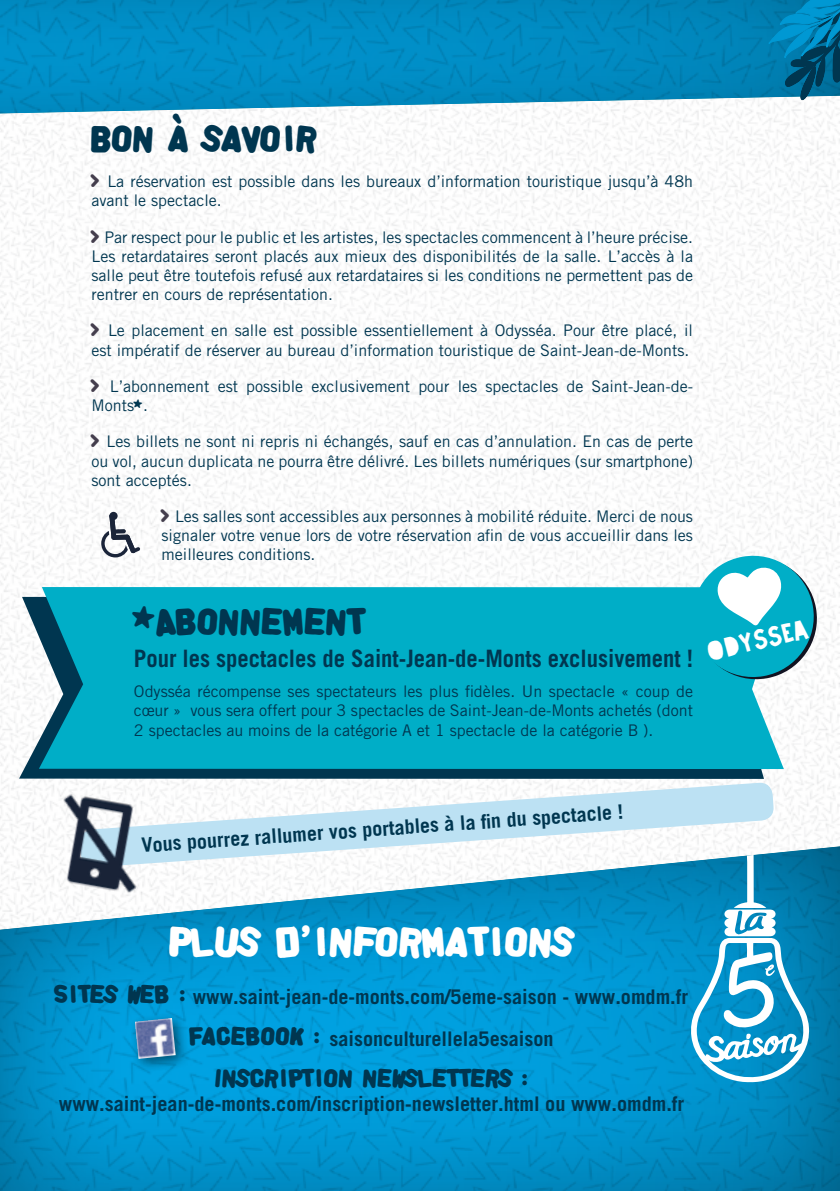
<style>
.page{position:relative;width:840px;height:1191px;background:#fff}
.page>*{position:absolute;margin:0;border:0;box-sizing:border-box;transform-origin:0 0}
.t1{font:40.4px "Alpha Fridge Magnets All Cap";letter-spacing:.03em;color:#fff}
.t2{font:36px "Alpha Fridge Magnets All Cap";letter-spacing:.03em;color:#003650}
.t3{font:25.8px "Paperland";color:#fff}
.t4{font:24.6px "Alpha Fridge Magnets All Cap";letter-spacing:.03em;color:#003650}
.t5{font:700 24px "Trade Gothic LT";color:#003650;scale:.94 1}
.t6{font:700 20.2px/42.2px "Trade Gothic LT";color:#003650;text-align:center}
.t7{font:700 20px "Trade Gothic LT";color:#003650}
.t8{font:16px/19.2px "Trade Gothic LT";color:#003650;text-align:justify}
.s1{font-family:"Alpha Fridge Magnets All Cap";color:#443e4d}
.s2{font-family:"Alpha Fridge Magnets All Cap";font-size:14px}
.s3{font-family:"Alpha Fridge Magnets All Cap";font-weight:400;font-size:24.6px}
</style>
<div class="page">
<img style="left:0;top:133px;width:839px;height:709px">
<svg style="left:101px;top:513px;width:39px;height:44px"></svg>
<svg style="left:79px;top:782px;width:695px;height:60px;fill:#bce1f3"></svg>
<img style="left:44px;top:785px;width:115px;height:57px">
<svg style="left:19px;top:597px;width:744px;height:182px;fill:#003650"></svg>
<div style="left:39px;top:587px;width:744px;height:182px;background:#00aec7"></div>
<div style="left:0;top:842px;width:839px;height:349px;background:#000;opacity:.4"></div>
<div style="left:128px;top:1011px;width:62px;height:62px;background:#000;opacity:.5"></div>
<img style="left:135px;top:1018px;width:41px;height:41px">
<svg style="left:689px;top:855px;width:120px;height:227px"></svg>
<svg style="left:687px;top:551px;width:134px;height:133px"></svg>
<div style="left:0;top:0;width:839px;height:133px;background:#000;opacity:.4"></div>
<svg style="left:767px;top:0;width:72px;height:133px"></svg>
<h2 class="t2" style="left:91px;top:113px;width:226px">BON À SAVOIR</h2>
<p class="t8" style="left:91px;top:172px;width:602px"><span class="s1">&gt;</span> La réservation est possible dans les bureaux d’information touristique jusqu’à 48h avant le spectacle.</p>
<p class="t8" style="left:91px;top:227px;width:602px"><span class="s1">&gt;</span> Par respect pour le public et les artistes, les spectacles commencent à l’heure précise.<br>Les retardataires seront placés aux mieux des disponibilités de la salle. L’accès à la salle peut être toutefois refusé aux retardataires si les conditions ne permettent pas de rentrer en cours de représentation.</p>
<p class="t8" style="left:91px;top:321px;width:602px"><span class="s1">&gt;</span> Le placement en salle est possible essentiellement à Odysséa. Pour être placé, il est impératif de réserver au bureau d’information touristique de Saint-Jean-de-Monts.</p>
<p class="t8" style="left:91px;top:376px;width:602px"><span class="s1">&gt;</span> L’abonnement est possible exclusivement pour les spectacles de Saint-Jean-de-<br>Monts<span class="s2">*</span>.</p>
<p class="t8" style="left:91px;top:432px;width:602px"><span class="s1">&gt;</span> Les billets ne sont ni repris ni échangés, sauf en cas d’annulation. En cas de perte ou vol, aucun duplicata ne pourra être délivré. Les billets numériques (sur smartphone) sont acceptés.</p>
<p class="t8" style="left:161px;top:506px;width:532px"><span class="s1">&gt;</span> Les salles sont accessibles aux personnes à mobilité réduite. Merci de nous signaler votre venue lors de votre réservation afin de vous accueillir dans les meilleures conditions.</p>
<h2 class="t2" style="left:134px;top:597px;width:232px">*ABONNEMENT</h2>
<h3 class="t5" style="left:134px;top:643px;width:596px">Pour les spectacles de Saint-Jean-de-Monts exclusivement !</h3>
<p class="t8" style="left:134px;top:681px;width:560px">Odysséa récompense ses spectateurs les plus fidèles. Un spectacle « coup de cœur » vous sera offert pour 3 spectacles de Saint-Jean-de-Monts achetés (dont 2 spectacles au moins de la catégorie A et 1 spectacle de la catégorie B ).</p>
<h3 class="t3" style="left:703px;top:634px;width:105px;rotate:-13deg">ODYSSEA</h3>
<p class="t7" style="left:141px;top:833px;width:484px;rotate:-4deg">Vous pourrez rallumer vos portables à la fin du spectacle !</p>
<h1 class="t1" style="left:169px;top:914px;width:405px">PLUS D’INFORMATIONS</h1>
<p class="t6" style="left:55px;top:975px;width:634px"><span class="s3">SITES WEB :</span> www.saint-jean-de-monts.com/5eme-saison - www.omdm.fr<br><span class="s3">FACEBOOK :</span> saisonculturellela5esaison</p>
<h3 class="t4" style="left:214px;top:1061px;width:316px">INSCRIPTION NEWSLETTERS :</h3>
<p class="t6" style="left:59px;top:1082px;width:626px">www.saint-jean-de-monts.com/inscription-newsletter.html ou www.omdm.fr</p>
</div>
